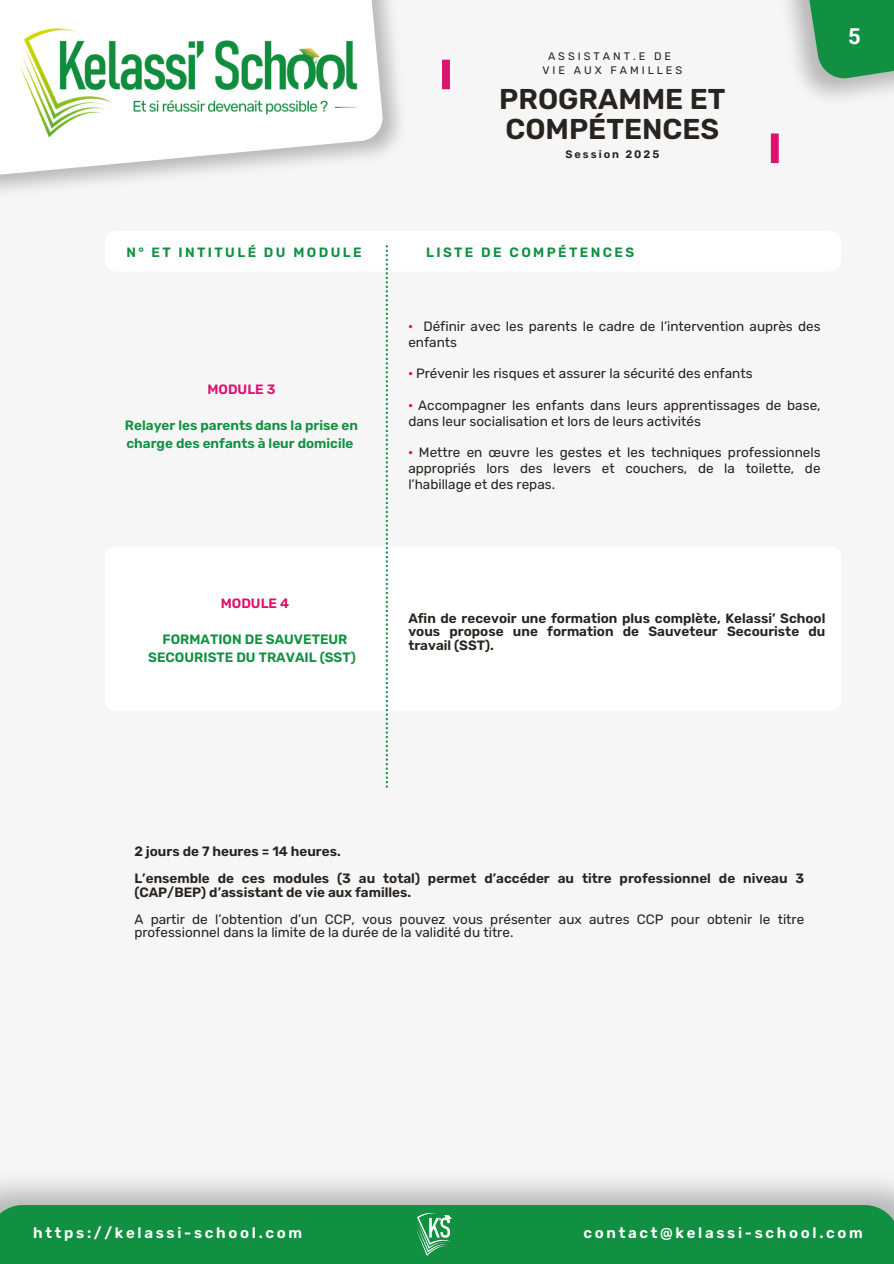
<style>
.page{position:relative;width:894px;height:1264px;background:#fff}
.page>*{position:absolute;margin:0;border:0;box-sizing:border-box;transform-origin:0 0}
.t1{font:600 28.65px/29.7px "Rubik";color:#27231f}
.t2{font:700 21.9px "Roboto";color:#fff}
.t3{font:600 15px "Rubik";letter-spacing:.18em;color:#fff}
.t4{font:13.5px/15.8px "Rubik";color:#27231f}
.t5{font:600 13.5px/13.5px "Rubik";color:#27231f;text-align:justify}
.t6{font:600 13.5px/18px "Rubik";color:#109040}
.t7{font:600 13.5px "Rubik";letter-spacing:.18em;color:#109040}
.t8{font:600 13.5px "Rubik";color:#dc136c}
.t9{font:10.95px "Rubik";letter-spacing:.275em;color:#27231f}
.t10{font:600 10.95px "Rubik";letter-spacing:.18em;color:#27231f}
.s1{font-weight:600;color:#dc136c}
</style>
<div class="page">
<div style="left:0;top:0;width:893px;height:1263px;background:#f6f6f6"></div>
<svg style="left:783px;top:0;width:110px;height:82px;background:#58aa76"></svg>
<svg style="left:0;top:0;width:384px;height:195px"></svg>
<img style="left:5px;top:6px;width:367px;height:140px">
<div style="left:0;top:1204px;width:893px;height:59px;background:#109040"></div>
<img style="left:406px;top:1207px;width:54px;height:51px">
<div style="left:105px;top:231px;width:735px;height:40px;background:#fff;border-radius:11px"></div>
<div style="left:105px;top:546px;width:735px;height:165px;background:#fff;border-radius:11px"></div>
<svg style="left:385px;top:245px;width:3px;height:542px"></svg>
<div style="left:442px;top:60px;width:8px;height:29px;background:#dc136c"></div>
<div style="left:770px;top:133px;width:8px;height:30px;background:#dc136c"></div>
<h4 class="t7" style="left:126px;top:245px;width:237px">N° ET INTITULÉ DU MODULE</h4>
<p class="t8" style="left:207px;top:382px;width:70px">MODULE 3</p>
<p class="t6" style="left:125px;top:417px;width:234px">Relayer les parents dans la prise en charge des enfants à leur domicile</p>
<h6 class="t8" style="left:221px;top:595px;width:70px">MODULE 4</h6>
<h6 class="t6" style="left:148px;top:630px;width:209px;text-align:center">FORMATION DE SAUVETEUR<br>SECOURISTE DU TRAVAIL (SST)</h6>
<p class="t9" style="left:548px;top:49px;width:125px">ASSISTANT.E DE</p>
<h6 class="t9" style="left:542px;top:64px;width:141px">VIE AUX FAMILLES</h6>
<h4 class="t1" style="left:499px;top:84px;width:228px">PROGRAMME ET<br>COMPÉTENCES</h4>
<h6 class="t10" style="left:565px;top:148px;width:95px">Session 2025</h6>
<p class="t2" style="left:847px;top:24px;width:14px">5</p>
<p class="t7" style="left:426px;top:245px;width:210px">LISTE DE COMPÉTENCES</p>
<p class="t4" style="left:408px;top:318px;width:413px"><span class="s1">·</span> Définir avec les parents le cadre de l’intervention auprès des enfants</p>
<h1 class="t4" style="left:408px;top:366px;width:346px"><span class="s1">·</span> Prévenir les risques et assurer la sécurité des enfants</h1>
<p class="t4" style="left:408px;top:397px;width:413px"><span class="s1">·</span> Accompagner les enfants dans leurs apprentissages de base, dans leur socialisation et lors de leurs activités</p>
<p class="t4" style="left:408px;top:444px;width:413px;text-align:justify"><span class="s1">·</span> Mettre en œuvre les gestes et les techniques professionnels appropriés lors des levers et couchers, de la toilette, de l’habillage et des repas.</p>
<h2 class="t5" style="left:408px;top:611px;width:418px">Afin de recevoir une formation plus complète, Kelassi’ School vous propose une formation de Sauveteur Secouriste du travail (SST).</h2>
<h3 class="t5" style="left:134px;top:844px;width:208px">2 jours de 7 heures = 14 heures.</h3>
<h2 class="t5" style="left:134px;top:871px;width:671px">L’ensemble de ces modules (3 au total) permet d’accéder au titre professionnel de niveau 3 (CAP/BEP) d’assistant de vie aux familles.</h2>
<h2 class="t4" style="left:134px;top:912px;width:671px;line-height:13.5px">A partir de l’obtention d’un CCP, vous pouvez vous présenter aux autres CCP pour obtenir le titre professionnel dans la limite de la durée de la validité du titre.</h2>
<p class="t3" style="left:33px;top:1224px;width:270px">https://kelassi-school.com</p>
<p class="t3" style="left:583px;top:1224px;width:281px">contact@kelassi-school.com</p>
</div>
